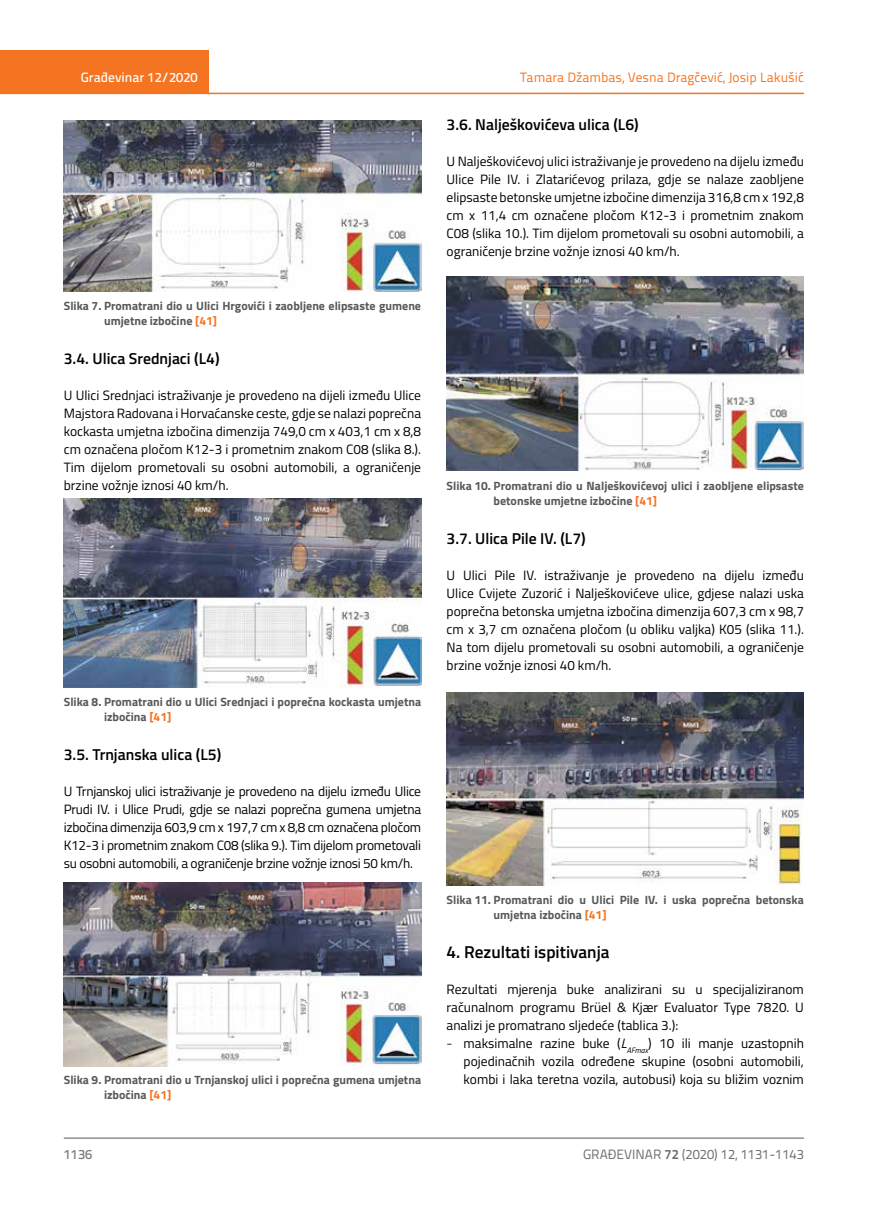
<style>
.page{position:relative;width:872px;height:1212px;background:#fff}
.page>*{position:absolute;margin:0;border:0;box-sizing:border-box;transform-origin:0 0}
.t1{font:600 17.25px "Titillium";color:#000}
.t2{font:600 15.75px "Titillium";color:#000}
.t3{font:13.5px/18px "Titillium";color:#000;text-align:justify}
.t4{font:13.5px "Titillium Text 22 L";color:#f47421}
.t5{font:13.5px "Titillium Text 22 L";color:#6d6e71}
.t6{font:500 13.5px "Titillium Text 22 L";color:#fff}
.t7{font:500 13.5px "Titillium Text 22 L";color:#797a7d}
.t8{font:700 12px/15px "Titillium";color:#58595b}
.s1{color:#f47421}
.s2{font-family:"Titillium Text 22 L";font-weight:300}
.s3{font-style:italic}
.s4{font-weight:700}
</style>
<div class="page">
<div style="left:0;top:50px;width:208px;height:44px;background:#f47421"></div>
<hr style="left:0;top:93px;width:804px;height:1px;background:#f47421">
<hr style="left:64px;top:1138px;width:740px;height:1px;background:#58595b">
<img style="left:64px;top:120px;width:357px;height:172px">
<img style="left:64px;top:499px;width:357px;height:189px">
<img style="left:64px;top:883px;width:357px;height:184px">
<img style="left:446px;top:277px;width:358px;height:194px">
<img style="left:446px;top:692px;width:358px;height:193px">
<p class="t6" style="left:81px;top:67px;width:118px">Građevinar 12/2020</p>
<p class="t8" style="left:104px;top:297px;width:318px;text-indent:-40px">Slika 7. Promatrani dio u Ulici Hrgovići i zaobljene elipsaste gumene umjetne izbočine <span class="s1">[41]</span></p>
<p class="t2" style="left:64px;top:346px;width:157px">3.4. Ulica Srednjaci (L4)</p>
<p class="t3" style="left:64px;top:385px;width:359px">U Ulici Srednjaci istraživanje je provedeno na dijeli između Ulice Majstora Radovana i Horvaćanske ceste, gdje se nalazi poprečna kockasta umjetna izbočina dimenzija 749,0 cm x 403,1 cm x 8,8 cm označena pločom K12-3 i prometnim znakom C08 (slika 8.).<br>Tim dijelom prometovali su osobni automobili, a ograničenje brzine vožnje iznosi 40 km/h.</p>
<p class="t8" style="left:104px;top:694px;width:318px;text-indent:-40px">Slika 8. Promatrani dio u Ulici Srednjaci i poprečna kockasta umjetna izbočina <span class="s1">[41]</span></p>
<p class="t2" style="left:64px;top:743px;width:159px">3.5. Trnjanska ulica (L5)</p>
<p class="t3" style="left:64px;top:782px;width:359px">U Trnjanskoj ulici istraživanje je provedeno na dijelu između Ulice Prudi IV. i Ulice Prudi, gdje se nalazi poprečna gumena umjetna izbočina dimenzija 603,9 cm x 197,7 cm x 8,8 cm označena pločom K12-3 i prometnim znakom C08 (slika 9.). Tim dijelom prometovali su osobni automobili, a ograničenje brzine vožnje iznosi 50 km/h.</p>
<p class="t8" style="left:104px;top:1072px;width:318px;text-indent:-40px">Slika 9. Promatrani dio u Trnjanskoj ulici i poprečna gumena umjetna izbočina <span class="s1">[41]</span></p>
<p class="t4" style="left:520px;top:68px;width:285px">Tamara Džambas, Vesna Dragčević, Josip Lakušić</p>
<p class="t2" style="left:446px;top:112px;width:194px">3.6. Nalješkovićeva ulica (L6)</p>
<p class="t3" style="left:446px;top:151px;width:359px">U Nalješkovićevoj ulici istraživanje je provedeno na dijelu između Ulice Pile IV. i Zlatarićevog prilaza, gdje se nalaze zaobljene elipsaste betonske umjetne izbočine dimenzija 316,8 cm x 192,8 cm x 11,4 cm označene pločom K12-3 i prometnim znakom C08 (slika 10.). Tim dijelom prometovali su osobni automobili, a ograničenje brzine vožnje iznosi 40 km/h.</p>
<p class="t8" style="left:493px;top:477px;width:312px;text-indent:-47px">Slika 10. Promatrani dio u Nalješkovićevoj ulici i zaobljene elipsaste betonske umjetne izbočine <span class="s1">[41]</span></p>
<p class="t2" style="left:446px;top:527px;width:141px">3.7. Ulica Pile IV. (L7)</p>
<p class="t3" style="left:446px;top:565px;width:359px">U Ulici Pile IV. istraživanje je provedeno na dijelu između Ulice Cvijete Zuzorić i Nalješkovićeve ulice, gdjese nalazi uska poprečna betonska umjetna izbočina dimenzija 607,3 cm x 98,7 cm x 3,7 cm označena pločom (u obliku valjka) K05 (slika 11.).<br>Na tom dijelu prometovali su osobni automobili, a ograničenje brzine vožnje iznosi 40 km/h.</p>
<p class="t8" style="left:493px;top:892px;width:312px;text-indent:-47px">Slika 11. Promatrani dio u Ulici Pile IV. i uska poprečna betonska umjetna izbočina <span class="s1">[41]</span></p>
<p class="t1" style="left:446px;top:939px;width:164px">4. Rezultati ispitivanja</p>
<p class="t3" style="left:446px;top:980px;width:359px">Rezultati mjerenja buke analizirani su u specijaliziranom računalnom programu Brüel &amp; Kjær Evaluator Type 7820. U analizi je promatrano sljedeće (tablica 3.):</p>
<p class="t3" style="left:463px;top:1034px;width:342px;text-indent:-17px"><span class="s2">-</span> maksimalne razine buke (<span class="s3">L</span><sub>AFmax</sub>) 10 ili manje uzastopnih pojedinačnih vozila određene skupine (osobni automobili, kombi i laka teretna vozila, autobusi) koja su bližim voznim</p>
<p class="t7" style="left:64px;top:1144px;width:30px">1136</p>
<p class="t5" style="left:583px;top:1144px;width:222px">GRAĐEVINAR <span class="s4">72</span> (2020) 12, 1131-1143</p>
</div>
